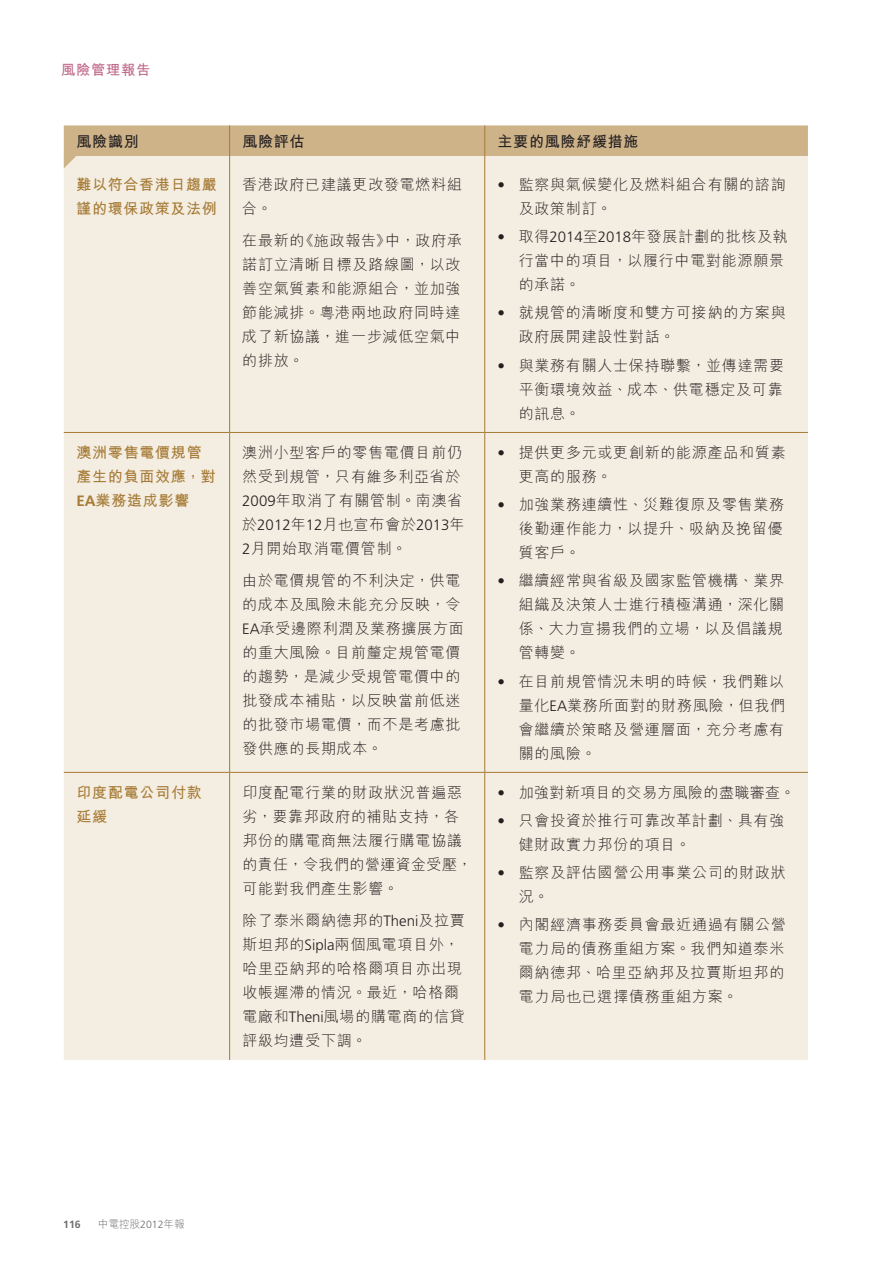
<style>
.page{position:relative;width:893px;height:1263px;background:#fff}
.page>*{position:absolute;margin:0;border:0;box-sizing:border-box;transform-origin:0 0}
.t1{font:300 15px/24px "M Hei HK";letter-spacing:.05em;color:#231f20}
.t2{font:700 15px/24px "M Hei HK";letter-spacing:.05em;color:#a67b36}
.t3{font:300 15px "Frutiger LT Std";color:#231f20}
.t4{font:300 15px "M Hei HK";letter-spacing:.025em;color:#231f20}
.t5{font:700 15px "M Hei HK";letter-spacing:.05em;color:#231f20}
.t6{font:700 14.25px "M Hei HK";letter-spacing:.05em;color:#c16989}
.t7{font:300 10.5px "M Hei HK";color:#6c6d70}
.t8{font:700 10.5px "Frutiger LT Std";color:#6c6d70}
.s1{font-family:"M Sung HK"}
.s2{font-family:"Frutiger LT Std"}
.s3{font-family:"M Hei HK"}
</style>
<div class="page">
<div style="left:64px;top:168px;width:744px;height:892px;background:#f4ede1"></div>
<hr style="left:229px;top:156px;width:1px;height:276px;background:#a67b36">
<hr style="left:484px;top:156px;width:1px;height:276px;background:#a67b36">
<hr style="left:64px;top:432px;width:166px;height:1px;background:#a67b36">
<hr style="left:230px;top:432px;width:255px;height:1px;background:#a67b36">
<hr style="left:229px;top:433px;width:1px;height:339px;background:#a67b36">
<hr style="left:485px;top:432px;width:323px;height:1px;background:#a67b36">
<hr style="left:484px;top:433px;width:1px;height:339px;background:#a67b36">
<hr style="left:64px;top:772px;width:166px;height:1px;background:#a67b36">
<hr style="left:230px;top:772px;width:255px;height:1px;background:#a67b36">
<hr style="left:229px;top:773px;width:1px;height:287px;background:#a67b36">
<hr style="left:485px;top:772px;width:323px;height:1px;background:#a67b36">
<hr style="left:484px;top:773px;width:1px;height:287px;background:#a67b36">
<svg style="left:64px;top:125px;width:744px;height:43px;background:#d8c3a2"></svg>
<p class="t6" style="left:61px;top:60px;width:91px">風險管理報告</p>
<p class="t5" style="left:77px;top:130px;width:64px">風險識別</p>
<p class="t5" style="left:242px;top:130px;width:64px">風險評估</p>
<p class="t5" style="left:497px;top:130px;width:142px">主要的風險紓緩措施</p>
<p class="t2" style="left:77px;top:171px;width:142px">難以符合香港日趨嚴謹的環保政策及法例</p>
<p class="t1" style="left:242px;top:172px;width:221px">香港政府已建議更改發電燃料組合。</p>
<p class="t1" style="left:242px;top:228px;width:221px;text-align:justify">在最新的<span class="s1">《</span>施政報告<span class="s1">》</span>中，政府承諾訂立清晰目標及路線圖，以改善空氣質素和能源組合，並加強節能減排。粵港兩地政府同時達成了新協議，進一步減低空氣中的排放。</p>
<p class="t1" style="left:519px;top:172px;width:268px;text-indent:-21px"><span class="s2">•</span> 監察與氣候變化及燃料組合有關的諮詢及政策制訂。</p>
<p class="t1" style="left:519px;top:224px;width:271px;text-indent:-21px"><span class="s2">•</span> 取得<span class="s2">2014</span>至<span class="s2">2018</span>年發展計劃的批核及執行當中的項目，以履行中電對能源願景的承諾。</p>
<p class="t1" style="left:519px;top:300px;width:268px;text-indent:-21px"><span class="s2">•</span> 就規管的清晰度和雙方可接納的方案與政府展開建設性對話。</p>
<p class="t1" style="left:519px;top:353px;width:267px;text-align:justify;text-indent:-21px"><span class="s2">•</span> 與業務有關人士保持聯繫，並傳達需要平衡環境效益、成本、供電穩定及可靠的訊息。</p>
<p class="t2" style="left:76px;top:439px;width:141px">澳洲零售電價規管產生的負面效應，對<br><span class="s2">EA</span>業務造成影響</p>
<p class="t1" style="left:242px;top:440px;width:222px">澳洲小型客戶的零售電價目前仍然受到規管，只有維多利亞省於<br><span class="s2">2009</span>年取消了有關管制。南澳省</p>
<p class="t3" style="left:242px;top:516px;width:224px"><span class="s3">於</span>2012<span class="s3">年</span>12<span class="s3">月也宣布會於</span>2013<span class="s3">年</span></p>
<p class="t1" style="left:242px;top:531px;width:220px;line-height:32.5px"><span class="s2">2</span>月開始取消電價管制。<br>由於電價規管的不利決定，供電</p>
<p class="t1" style="left:242px;top:592px;width:223px">的成本及風險未能充分反映，令<br><span class="s2">EA</span>承受邊際利潤及業務擴展方面的重大風險。目前釐定規管電價的趨勢，是減少受規管電價中的批發成本補貼，以反映當前低迷的批發市場電價，而不是考慮批發供應的長期成本。</p>
<p class="t2" style="left:77px;top:779px;width:127px">印度配電公司付款延緩</p>
<p class="t1" style="left:242px;top:779px;width:231px">印度配電行業的財政狀況普遍惡劣，要靠邦政府的補貼支持，各邦份的購電商無法履行購電協議的責任，令我們的營運資金受壓，可能對我們產生影響。</p>
<p class="t1" style="left:242px;top:908px;width:224px">除了泰米爾納德邦的<span class="s2">Theni</span>及拉賈斯坦邦的<span class="s2">Sipla</span>兩個風電項目外，哈里亞納邦的哈格爾項目亦出現收帳遲滯的情況。最近，哈格爾電廠和<span class="s2">Theni</span>風場的購電商的信貸評級均遭受下調。</p>
<p class="t1" style="left:519px;top:440px;width:268px;text-indent:-21px"><span class="s2">•</span> 提供更多元或更創新的能源產品和質素更高的服務。</p>
<p class="t1" style="left:519px;top:492px;width:267px;text-align:justify;text-indent:-21px"><span class="s2">•</span> 加強業務連續性、災難復原及零售業務後勤運作能力，以提升、吸納及挽留優質客戶。</p>
<p class="t1" style="left:519px;top:568px;width:267px;text-align:justify;text-indent:-21px"><span class="s2">•</span> 繼續經常與省級及國家監管機構、業界組織及決策人士進行積極溝通，深化關係、大力宣揚我們的立場，以及倡議規管轉變。</p>
<p class="t1" style="left:519px;top:668px;width:268px;text-align:justify;text-indent:-21px"><span class="s2">•</span> 在目前規管情況未明的時候，我們難以量化<span class="s2">EA</span>業務所面對的財務風險，但我們會繼續於策略及營運層面，充分考慮有關的風險。</p>
<p class="t4" style="left:497px;top:782px;width:299px"><span class="s2">•</span> 加強對新項目的交易方風險的盡職審查。</p>
<p class="t1" style="left:519px;top:808px;width:267px;text-indent:-21px"><span class="s2">•</span> 只會投資於推行可靠改革計劃、具有強健財政實力邦份的項目。</p>
<p class="t1" style="left:519px;top:860px;width:268px;text-indent:-21px"><span class="s2">•</span> 監察及評估國營公用事業公司的財政狀況。</p>
<p class="t1" style="left:519px;top:912px;width:269px;text-align:justify;text-indent:-21px"><span class="s2">•</span> 內閣經濟事務委員會最近通過有關公營電力局的債務重組方案。我們知道泰米爾納德邦、哈里亞納邦及拉賈斯坦邦的電力局也已選擇債務重組方案。</p>
<p class="t8" style="left:63px;top:1218px;width:19px">116</p>
<p class="t7" style="left:98px;top:1216px;width:88px">中電控股<span class="s2">2012</span>年報</p>
</div>
